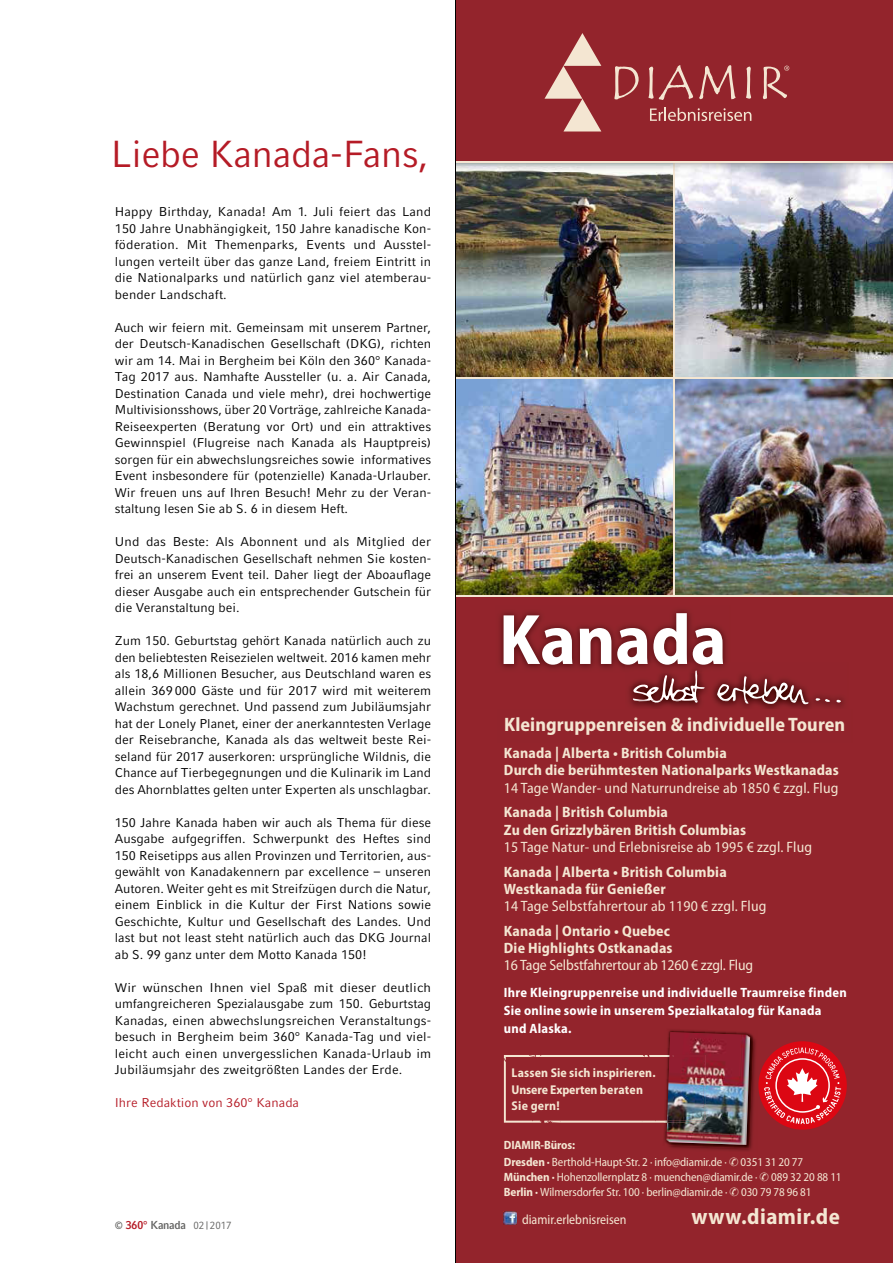
<style>
.page{position:relative;width:893px;height:1263px;background:#fff}
.page>*{position:absolute;margin:0;border:0;box-sizing:border-box;transform-origin:0 0}
.t1{font:700 semi-condensed 72px "Myriad Pro";color:#fff}
.t2{font:37.5px "Compatil Fact LT";letter-spacing:-.01em;color:#b51b26}
.t3{font:700 semi-condensed 22.5px "Myriad Pro";letter-spacing:.02em;color:#f4e6d2}
.t4{font:700 semi-condensed 19.5px "Myriad Pro";letter-spacing:.005em;color:#f4e6d2}
.t5{font:700 semi-condensed 15px/17.2px "Myriad Pro";letter-spacing:.01em;color:#f4e6d2}
.t6{font:semi-condensed 15px "Myriad Pro";letter-spacing:.01em;color:#f4e6d2}
.t7{font:semi-condensed 15px "Myriad Pro";letter-spacing:-.01em;color:#f4e6d2}
.t8{font:700 semi-condensed 13.5px/18px "Myriad Pro";letter-spacing:.02em;color:#fff}
.t9{font:semi-condensed 13.5px "Myriad Pro";color:#f4e6d2}
.t10{font:12.75px/16.5px "Compatil Fact LT";color:#000;text-align:justify}
.t11{font:700 semi-condensed 12.75px/16.5px "Myriad Pro";letter-spacing:.015em;color:#f4e6d2}
.t12{font:12.75px "Compatil Fact LT";color:#b51b26}
.t13{font:semi-condensed 12px/17.1px "Myriad Pro";letter-spacing:-.01em;color:#f4e6d2}
.t14{font:10.5px "Compatil Fact LT";color:#626261;scale:.93 1}
.s1{font-weight:700}
.s2{font-weight:700;font-size:11.55px;color:#b51b26}
.s3{font-weight:700;font-size:11.55px}
</style>
<div class="page">
<div style="left:455px;top:128px;width:438px;height:1135px;background:#93242c"></div>
<img style="left:675px;top:163px;width:218px;height:214px">
<img style="left:456px;top:163px;width:217px;height:214px">
<img style="left:629px;top:673px;width:215px;height:36px">
<svg style="left:717px;top:675px;width:91px;height:29px"></svg>
<svg style="left:816px;top:697px;width:14px;height:6px"></svg>
<svg style="left:836px;top:699px;width:5px;height:4px"></svg>
<svg style="left:633px;top:670px;width:72px;height:34px"></svg>
<img style="left:675px;top:378px;width:218px;height:217px">
<img style="left:456px;top:378px;width:217px;height:217px">
<svg style="left:758px;top:1041px;width:89px;height:88px"></svg>
<img style="left:675px;top:1039px;width:81px;height:112px">
<svg style="left:504px;top:1055px;width:161px;height:68px"></svg>
<img style="left:665px;top:1030px;width:89px;height:118px">
<img style="left:665px;top:1055px;width:1px;height:68px">
<img style="left:666px;top:1032px;width:84px;height:113px">
<img style="left:667px;top:1055px;width:39px;height:68px">
<svg style="left:504px;top:1211px;width:13px;height:13px"></svg>
<hr style="left:455px;top:377px;width:438px;height:1px;background:#f4e6d2">
<hr style="left:455px;top:595px;width:438px;height:2px;background:#f4e6d2">
<hr style="left:673px;top:162px;width:2px;height:434px;background:#f4e6d2">
<svg style="left:673px;top:163px;width:2px;height:6px"></svg>
<div style="left:455px;top:0;width:438px;height:163px;background:#93242c"></div>
<svg style="left:544px;top:33px;width:57px;height:98px"></svg>
<svg style="left:614px;top:66px;width:25px;height:33px"></svg>
<svg style="left:648px;top:65px;width:45px;height:35px"></svg>
<svg style="left:699px;top:65px;width:36px;height:34px"></svg>
<svg style="left:746px;top:67px;width:5px;height:32px"></svg>
<svg style="left:650px;top:108px;width:101px;height:13px"></svg>
<svg style="left:763px;top:66px;width:26px;height:33px"></svg>
<hr style="left:455px;top:161px;width:438px;height:2px;background:#f4e6d2">
<hr style="left:455px;top:0;width:1px;height:1263px;background:#000">
<h2 class="t2" style="left:111px;top:132px;width:319px">Liebe Kanada-Fans,</h2>
<p class="t10" style="left:115px;top:203px;width:318px">Happy Birthday, Kanada! Am 1. Juli feiert das Land 150 Jahre Unabhängigkeit, 150 Jahre kanadische Kon&shy;föderation. Mit Themenparks, Events und Ausstel&shy;lungen verteilt über das ganze Land, freiem Eintritt in die Nationalparks und natürlich ganz viel atemberau&shy;bender Landschaft.</p>
<p class="t10" style="left:115px;top:319px;width:318px">Auch wir feiern mit. Gemeinsam mit unserem Partner, der Deutsch-Kanadischen Gesellschaft (DKG), richten wir am 14. Mai in Bergheim bei Köln den 360° Kanada-Tag 2017 aus. Namhafte Aussteller (u. a. Air Canada, Destination Canada und viele mehr), drei hochwertige Multivisionsshows, über 20 Vorträge, zahlreiche Kanada-Reiseexperten (Beratung vor Ort) und ein attraktives Gewinnspiel (Flugreise nach Kanada als Hauptpreis) sorgen für ein abwechslungsreiches sowie informatives Event insbesondere für (potenzielle) Kanada-Urlauber.<br>Wir freuen uns auf Ihren Besuch! Mehr zu der Veran&shy;staltung lesen Sie ab S. 6 in diesem Heft.</p>
<p class="t10" style="left:115px;top:533px;width:318px">Und das Beste: Als Abonnent und als Mitglied der Deutsch-Kanadischen Gesellschaft nehmen Sie kosten&shy;frei an unserem Event teil. Daher liegt der Aboauflage dieser Ausgabe auch ein entsprechender Gutschein für die Veranstaltung bei.</p>
<p class="t10" style="left:115px;top:632px;width:318px">Zum 150. Geburtstag gehört Kanada natürlich auch zu den beliebtesten Reisezielen weltweit. 2016 kamen mehr als 18,6 Millionen Besucher, aus Deutschland waren es allein 369 000 Gäste und für 2017 wird mit weiterem Wachstum gerechnet. Und passend zum Jubiläumsjahr hat der Lonely Planet, einer der anerkanntesten Verlage der Reisebranche, Kanada als das weltweit beste Rei&shy;seland für 2017 auserkoren: ursprüngliche Wildnis, die Chance auf Tierbegegnungen und die Kulinarik im Land des Ahornblattes gelten unter Experten als unschlagbar.</p>
<p class="t10" style="left:115px;top:814px;width:318px">150 Jahre Kanada haben wir auch als Thema für diese Ausgabe aufgegriffen. Schwerpunkt des Heftes sind 150 Reisetipps aus allen Provinzen und Territorien, aus&shy;gewählt von Kanadakennern par excellence – unseren Autoren. Weiter geht es mit Streifzügen durch die Natur, einem Einblick in die Kultur der First Nations sowie Geschichte, Kultur und Gesellschaft des Landes. Und last but not least steht natürlich auch das DKG Journal ab S. 99 ganz unter dem Motto Kanada 150!</p>
<p class="t10" style="left:115px;top:979px;width:318px">Wir wünschen Ihnen viel Spaß mit dieser deutlich umfangreicheren Spezialausgabe zum 150. Geburtstag Kanadas, einen abwechslungsreichen Veranstaltungs&shy;besuch in Bergheim beim 360° Kanada-Tag und viel&shy;leicht auch einen unvergesslichen Kanada-Urlaub im Jubiläumsjahr des zweitgrößten Landes der Erde.</p>
<p class="t12" style="left:115px;top:1095px;width:186px">Ihre Redaktion von 360° Kanada</p>
<p class="t14" style="left:115px;top:1219px;width:127px"><span class="s1">©</span> <span class="s2">360°</span> <span class="s3">Kanada</span> 02 | 2017</p>
<h1 class="t1" style="left:499px;top:600px;width:229px">Kanada</h1>
<h3 class="t4" style="left:504px;top:714px;width:343px">Kleingruppenreisen &amp; individuelle Touren</h3>
<p class="t5" style="left:504px;top:745px;width:336px">Kanada | Alberta • British Columbia<br>Durch die berühmtesten Nationalparks Westkanadas</p>
<p class="t6" style="left:504px;top:779px;width:336px">14 Tage Wander- und Naturrundreise ab 1850 € zzgl. Flug</p>
<p class="t5" style="left:504px;top:804px;width:244px">Kanada | British Columbia<br>Zu den Grizzlybären British Columbias</p>
<p class="t6" style="left:504px;top:839px;width:310px">15 Tage Natur- und Erlebnisreise ab 1995 € zzgl. Flug</p>
<p class="t5" style="left:504px;top:863px;width:224px">Kanada | Alberta • British Columbia<br>Westkanada für Genießer</p>
<p class="t6" style="left:504px;top:898px;width:264px">14 Tage Selbstfahrertour ab 1190 € zzgl. Flug</p>
<p class="t5" style="left:504px;top:922px;width:170px">Kanada | Ontario • Quebec<br>Die Highlights Ostkanadas</p>
<p class="t7" style="left:504px;top:957px;width:251px">16 Tage Selbstfahrertour ab 1260 € zzgl. Flug</p>
<p class="t8" style="left:504px;top:984px;width:344px">Ihre Kleingruppenreise und individuelle Traumreise finden<br>Sie online sowie in unserem Spezialkatalog für Kanada und Alaska.</p>
<p class="t11" style="left:512px;top:1065px;width:146px">Lassen Sie sich inspirieren.<br>Unsere Experten beraten<br>Sie gern!</p>
<p class="t13" style="left:504px;top:1136px;width:301px"><span class="s1">DIAMIR-Büros:<br>Dresden ·</span> Berthold-Haupt-Str. 2 · info@diamir.de · 0351 31 20 77</p>
<p class="t13" style="left:504px;top:1169px;width:339px;line-height:15px"><span class="s1">München ·</span> Hohenzollernplatz 8 · muenchen@diamir.de · 089 32 20 88 11<br><span class="s1">Berlin ·</span> Wilmersdorfer Str. 100 · berlin@diamir.de · 030 79 78 96 81</p>
<p class="t9" style="left:522px;top:1212px;width:106px">diamir.erlebnisreisen</p>
<h3 class="t3" style="left:691px;top:1203px;width:150px">www.diamir.de</h3>
</div>
